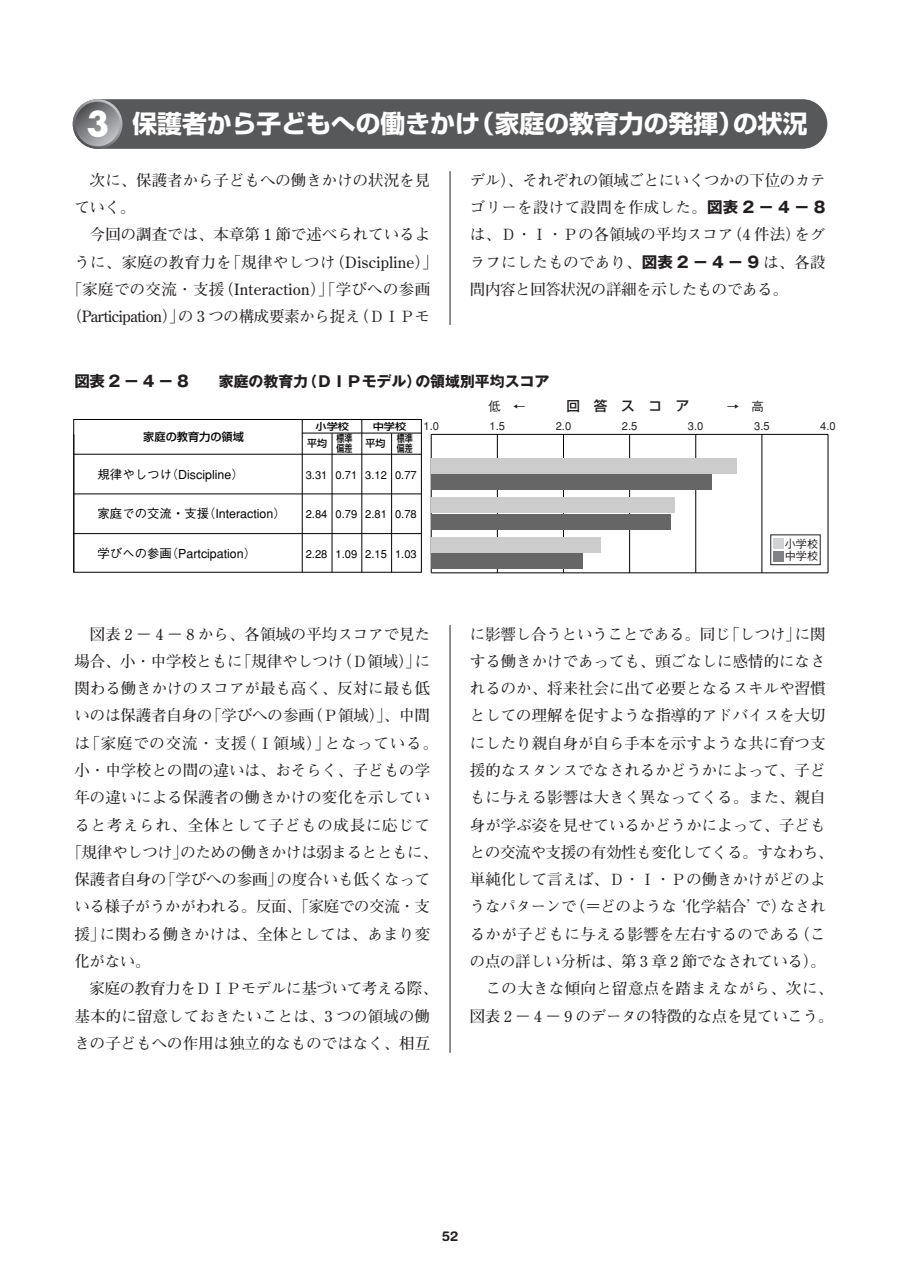
<style>
.page{position:relative;width:902px;height:1274px;background:#fff}
.page>*{position:absolute;margin:0;border:0;box-sizing:border-box;transform-origin:0 0}
.t1{font:700 24.85px "Shin Go";color:#fff}
.t2{font:700 15.58px/27.3px "Futo Min A101";letter-spacing:-.005em;color:#231f20}
.t3{font:700 15.58px "Futo Min A101";letter-spacing:-.025em;color:#231f20}
.t4{font:700 15.58px "Futo Min A101";letter-spacing:.015em;color:#231f20}
.t5{font:700 15.58px "Futo Min A101";letter-spacing:.05em;color:#231f20}
.t6{font:700 15.58px "Futo Min A101";letter-spacing:.045em;color:#231f20}
.t7{font:700 15.58px "Futo Min A101";letter-spacing:.02em;color:#231f20}
.t8{font:700 15.58px "Gothic MB101";color:#231f20}
.t9{font:700 14.88px "Gothic MB101";color:#231f20}
.t10{font:500 13.65px "Shin Go";color:#231f20}
.t11{font:700 13.65px "Helvetica Rounded";color:#231f20}
.t12{font:500 12.42px "Gothic BBB";color:#000}
.t13{font:500 11.2px "Gothic BBB";color:#000}
.t14{font:500 11.2px/12.8px "Gothic BBB";color:#231f20}
.t15{font:500 11.2px "Shin Go";color:#000}
.t16{font:500 9.97px/10px "Shin Go";color:#000;scale:.8 1}
.t17{font:500 9.97px "Shin Go";color:#000}
.t18{font:500 9.45px "Shin Go";color:#000;scale:1.18 1}
.s1{font-family:"Futura T";font-size:37.27px}
.s2{font-family:"Gothic MB101"}
.s3{font-family:"Gothic BBB";font-size:12.42px}
</style>
<div class="page">
<div style="left:73px;top:419px;width:348px;height:154px;border:1px solid #000"></div>
<hr style="left:361px;top:420px;width:1px;height:152px;background:#000">
<hr style="left:302px;top:419px;width:1px;height:153px;background:#000">
<hr style="left:331px;top:433px;width:1px;height:139px;background:#000">
<hr style="left:391px;top:433px;width:1px;height:139px;background:#000">
<hr style="left:74px;top:434px;width:1px;height:138px;background:#000">
<hr style="left:74px;top:454px;width:347px;height:1px;background:#000">
<hr style="left:74px;top:494px;width:347px;height:1px;background:#000">
<hr style="left:302px;top:433px;width:119px;height:1px;background:#000">
<hr style="left:74px;top:533px;width:347px;height:1px;background:#000">
<div style="left:770px;top:535px;width:50px;height:30px;border:1px solid #231f20"></div>
<div style="left:772px;top:538px;width:11px;height:11px;background:#d1d2d4"></div>
<div style="left:772px;top:551px;width:11px;height:10px;background:#808285"></div>
<hr style="left:431px;top:434px;width:396px;height:1px;background:#000">
<hr style="left:497px;top:434px;width:1px;height:139px;background:#000">
<hr style="left:563px;top:434px;width:1px;height:139px;background:#000">
<hr style="left:629px;top:434px;width:1px;height:139px;background:#000">
<hr style="left:695px;top:434px;width:1px;height:139px;background:#000">
<hr style="left:431px;top:434px;width:1px;height:139px;background:#000">
<hr style="left:761px;top:434px;width:1px;height:139px;background:#000">
<hr style="left:827px;top:434px;width:1px;height:139px;background:#000">
<div style="left:431px;top:475px;width:280px;height:15px;background:#666"></div>
<div style="left:431px;top:514px;width:239px;height:15px;background:#666"></div>
<div style="left:431px;top:554px;width:152px;height:15px;background:#666"></div>
<div style="left:431px;top:458px;width:305px;height:15px;background:#ccc"></div>
<div style="left:431px;top:498px;width:243px;height:15px;background:#ccc"></div>
<div style="left:431px;top:537px;width:169px;height:15px;background:#ccc"></div>
<hr style="left:431px;top:573px;width:396px;height:1px;background:#000">
<div style="left:73px;top:99px;width:754px;height:50px;background:#57585a;border-radius:25px"></div>
<svg style="left:73px;top:99px;width:49px;height:50px"></svg>
<svg style="left:75px;top:102px;width:45px;height:44px"></svg>
<hr style="left:449px;top:171px;width:1px;height:154px;background:#231f20">
<hr style="left:449px;top:625px;width:1px;height:428px;background:#231f20">
<h1 class="t1" style="left:87px;top:114px;width:722px"><span class="s1">3</span> 保護者から子どもへの働きかけ（家庭の教育力の発揮）の状況</h1>
<p class="t2" style="left:74px;top:168px;width:357px;text-indent:15px">次に、保護者から子どもへの働きかけの状況を見ていく。</p>
<p class="t2" style="left:90px;top:223px;width:341px">今回の調査では、本章第 1 節で述べられているよ</p>
<p class="t4" style="left:74px;top:256px;width:365px">うに、家庭の教育力を「規律やしつけ（Discipline）」</p>
<p class="t4" style="left:67px;top:284px;width:365px">「家庭での交流・支援（Interaction）」「学びへの参画</p>
<p class="t2" style="left:67px;top:305px;width:365px">（Participation）」の 3 つの構成要素から捉え（ＤＩＰモ</p>
<p class="t2" style="left:470px;top:168px;width:357px;text-align:justify">デル）、それぞれの領域ごとにいくつかの下位のカテゴリーを設けて設問を作成した。<span class="s2">図表 2 － 4 － 8</span>は、Ｄ・Ｉ・Ｐの各領域の平均スコア（4 件法）をグラフにしたものであり、<span class="s2">図表 2 － 4 － 9</span> は、各設問内容と回答状況の詳細を示したものである。</p>
<p class="t8" style="left:74px;top:376px;width:116px">図表2－4－8</p>
<p class="t9" style="left:219px;top:376px;width:332px">家庭の教育力（ＤＩＰモデル）の領域別平均スコア</p>
<p class="t15" style="left:143px;top:433px;width:102px">家庭の教育力の領域</p>
<p class="t12" style="left:97px;top:469px;width:148px">規律やしつけ（Discipline）</p>
<p class="t12" style="left:97px;top:509px;width:190px">家庭での交流・支援（Interaction）</p>
<p class="t12" style="left:97px;top:549px;width:160px">学びへの参画（Partcipation）</p>
<p class="t18" style="left:315px;top:423px;width:30px">小学校</p>
<p class="t17" style="left:307px;top:440px;width:21px">平均</p>
<p class="t17" style="left:365px;top:440px;width:21px">平均</p>
<p class="t18" style="left:372px;top:423px;width:30px">中学校</p>
<p class="t16" style="left:336px;top:435px;width:21px">標準偏差</p>
<p class="t16" style="left:397px;top:435px;width:21px">標準偏差</p>
<p class="t13" style="left:305px;top:470px;width:23px">3.31</p>
<p class="t13" style="left:305px;top:510px;width:23px">2.84</p>
<p class="t13" style="left:305px;top:550px;width:23px">2.28</p>
<p class="t13" style="left:335px;top:470px;width:23px">0.71</p>
<p class="t13" style="left:335px;top:510px;width:23px">0.79</p>
<p class="t13" style="left:335px;top:550px;width:23px">1.09</p>
<p class="t13" style="left:365px;top:470px;width:23px">3.12</p>
<p class="t13" style="left:365px;top:510px;width:23px">2.81</p>
<p class="t13" style="left:365px;top:550px;width:23px">2.15</p>
<p class="t13" style="left:395px;top:470px;width:23px">0.77</p>
<p class="t13" style="left:395px;top:510px;width:23px">0.78</p>
<p class="t13" style="left:395px;top:550px;width:23px">1.03</p>
<p class="t10" style="left:488px;top:400px;width:277px"><span class="s3">低　←</span>　　　回　答　ス　コ　ア<span class="s3">　　　→　高</span></p>
<p class="t14" style="left:423px;top:421px;width:17px">1.0</p>
<p class="t14" style="left:489px;top:421px;width:17px">1.5</p>
<p class="t14" style="left:555px;top:421px;width:17px">2.0</p>
<p class="t14" style="left:621px;top:421px;width:17px">2.5</p>
<p class="t14" style="left:687px;top:421px;width:17px">3.0</p>
<p class="t14" style="left:754px;top:421px;width:17px">3.5</p>
<p class="t14" style="left:820px;top:421px;width:17px">4.0</p>
<p class="t14" style="left:784px;top:538px;width:35px">小学校中学校</p>
<p class="t2" style="left:90px;top:622px;width:341px">図表 2 － 4 － 8 から、各領域の平均スコアで見た</p>
<p class="t2" style="left:74px;top:650px;width:357px">場合、小・中学校ともに「規律やしつけ（Ｄ領域）」に</p>
<p class="t2" style="left:74px;top:677px;width:357px">関わる働きかけのスコアが最も高く、反対に最も低</p>
<p class="t2" style="left:74px;top:704px;width:357px">いのは保護者自身の「学びへの参画（Ｐ領域）」、中間</p>
<p class="t5" style="left:74px;top:737px;width:365px">は「家庭での交流・支援（Ｉ領域）」となっている。</p>
<p class="t2" style="left:74px;top:759px;width:357px">小・中学校との間の違いは、おそらく、子どもの学</p>
<p class="t2" style="left:74px;top:786px;width:357px">年の違いによる保護者の働きかけの変化を示してい</p>
<p class="t6" style="left:74px;top:819px;width:357px">ると考えられ、全体として子どもの成長に応じて</p>
<p class="t3" style="left:67px;top:847px;width:372px">「規律やしつけ」のための働きかけは弱まるとともに、</p>
<p class="t2" style="left:74px;top:868px;width:357px">保護者自身の「学びへの参画」の度合いも低くなって</p>
<p class="t3" style="left:74px;top:901px;width:357px">いる様子がうかがわれる。反面、「家庭での交流・支</p>
<p class="t4" style="left:74px;top:928px;width:357px">援」に関わる働きかけは、全体としては、あまり変</p>
<p class="t2" style="left:74px;top:950px;width:77px">化がない。</p>
<p class="t3" style="left:90px;top:983px;width:350px">家庭の教育力をＤＩＰモデルに基づいて考える際、</p>
<p class="t2" style="left:74px;top:1004px;width:357px">基本的に留意しておきたいことは、3 つの領域の働</p>
<p class="t2" style="left:74px;top:1032px;width:357px">きの子どもへの作用は独立的なものではなく、相互</p>
<p class="t2" style="left:470px;top:622px;width:357px">に影響し合うということである。同じ「しつけ」に関</p>
<p class="t2" style="left:470px;top:650px;width:357px">する働きかけであっても、頭ごなしに感情的になさ</p>
<p class="t2" style="left:470px;top:677px;width:357px">れるのか、将来社会に出て必要となるスキルや習慣</p>
<p class="t2" style="left:470px;top:704px;width:357px">としての理解を促すような指導的アドバイスを大切</p>
<p class="t2" style="left:470px;top:731px;width:357px">にしたり親自身が自ら手本を示すような共に育つ支</p>
<p class="t2" style="left:470px;top:759px;width:357px">援的なスタンスでなされるかどうかによって、子ど</p>
<p class="t2" style="left:470px;top:786px;width:357px">もに与える影響は大きく異なってくる。また、親自</p>
<p class="t2" style="left:470px;top:813px;width:357px">身が学ぶ姿を見せているかどうかによって、子ども</p>
<p class="t3" style="left:470px;top:847px;width:365px">との交流や支援の有効性も変化してくる。すなわち、</p>
<p class="t2" style="left:470px;top:868px;width:357px">単純化して言えば、Ｄ・Ｉ・Ｐの働きかけがどのよ</p>
<p class="t2" style="left:470px;top:895px;width:357px">うなパターンで（＝どのような‘化学結合’で）なされ</p>
<p class="t4" style="left:470px;top:928px;width:357px">るかが子どもに与える影響を左右するのである（こ</p>
<p class="t3" style="left:470px;top:956px;width:357px">の点の詳しい分析は、第 3 章 2 節でなされている）。</p>
<p class="t7" style="left:485px;top:983px;width:349px">この大きな傾向と留意点を踏まえながら、次に、</p>
<p class="t3" style="left:470px;top:1010px;width:365px">図表 2 － 4 － 9 のデータの特徴的な点を見ていこう。</p>
<p class="t11" style="left:442px;top:1231px;width:18px">52</p>
</div>
